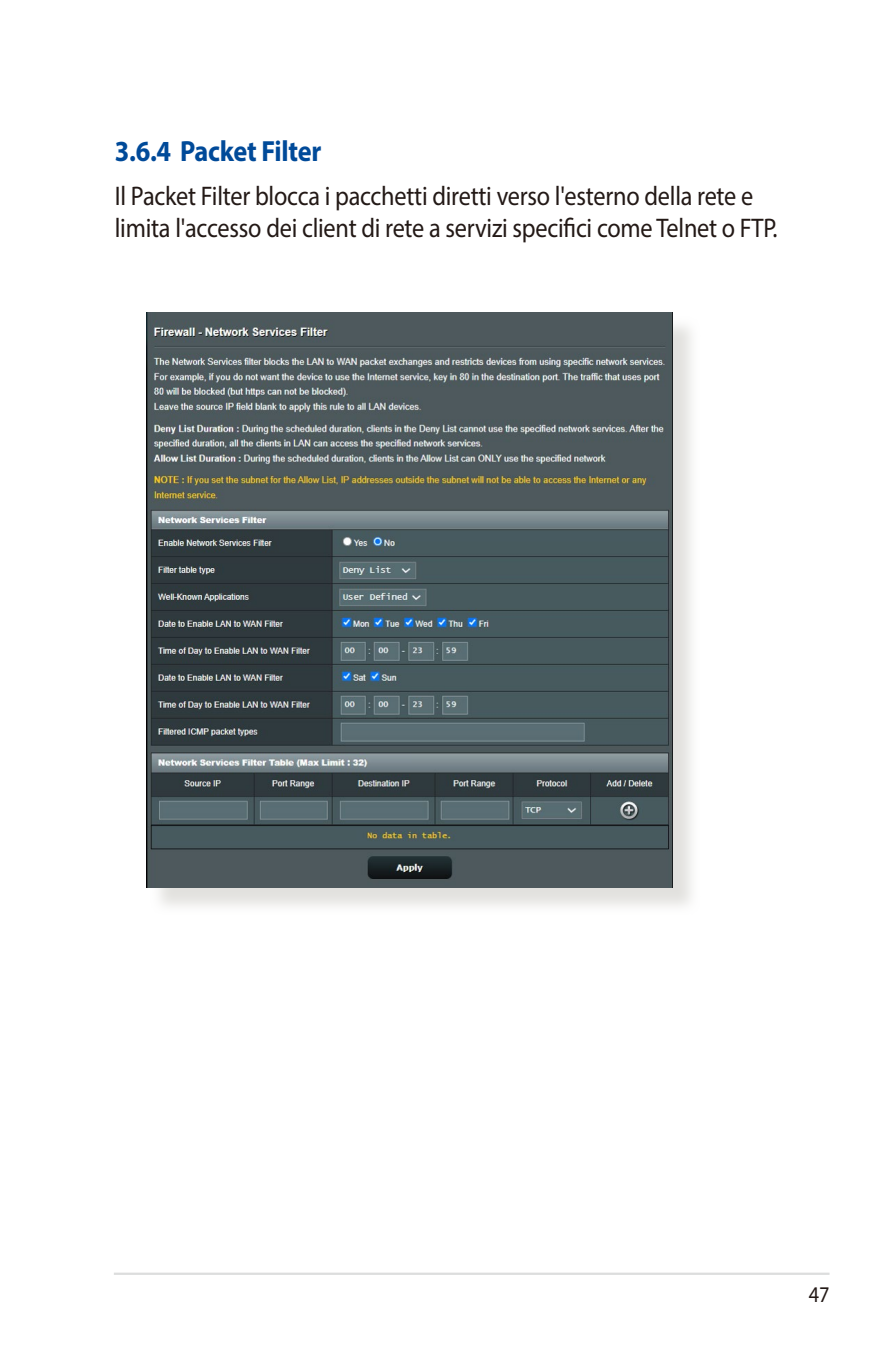
<style>
.page{position:relative;width:893px;height:1346px;background:#fff}
.page>*{position:absolute;margin:0;border:0;box-sizing:border-box;transform-origin:0 0}
.t1{font:700 29.25px "Myriad Pro";letter-spacing:-.01em;color:#004a99;scale:.9 1}
.t2{font:27px/32.4px "Myriad Pro";letter-spacing:-.01em;color:#231916;scale:.9 1}
.t3{font:22.5px "Myriad Pro";color:#231916;scale:.9 1}
</style>
<div class="page">
<hr style="left:114px;top:1272px;width:715px;height:3px;background:#dcdddd">
<div style="left:150px;top:316px;width:551px;height:599px;background:#d9d8d4;opacity:.75"></div>
<img style="left:147px;top:313px;width:526px;height:574px">
<p class="t1" style="left:115px;top:132px;width:231px">3.6.4 Packet Filter</p>
<p class="t2" style="left:115px;top:179px;width:738px">Il Packet Filter blocca i pacchetti diretti verso l'esterno della rete e limita l'accesso dei client di rete a servizi specifici come Telnet o FTP.</p>
<p class="t3" style="left:809px;top:1281px;width:24px">47</p>
</div>
